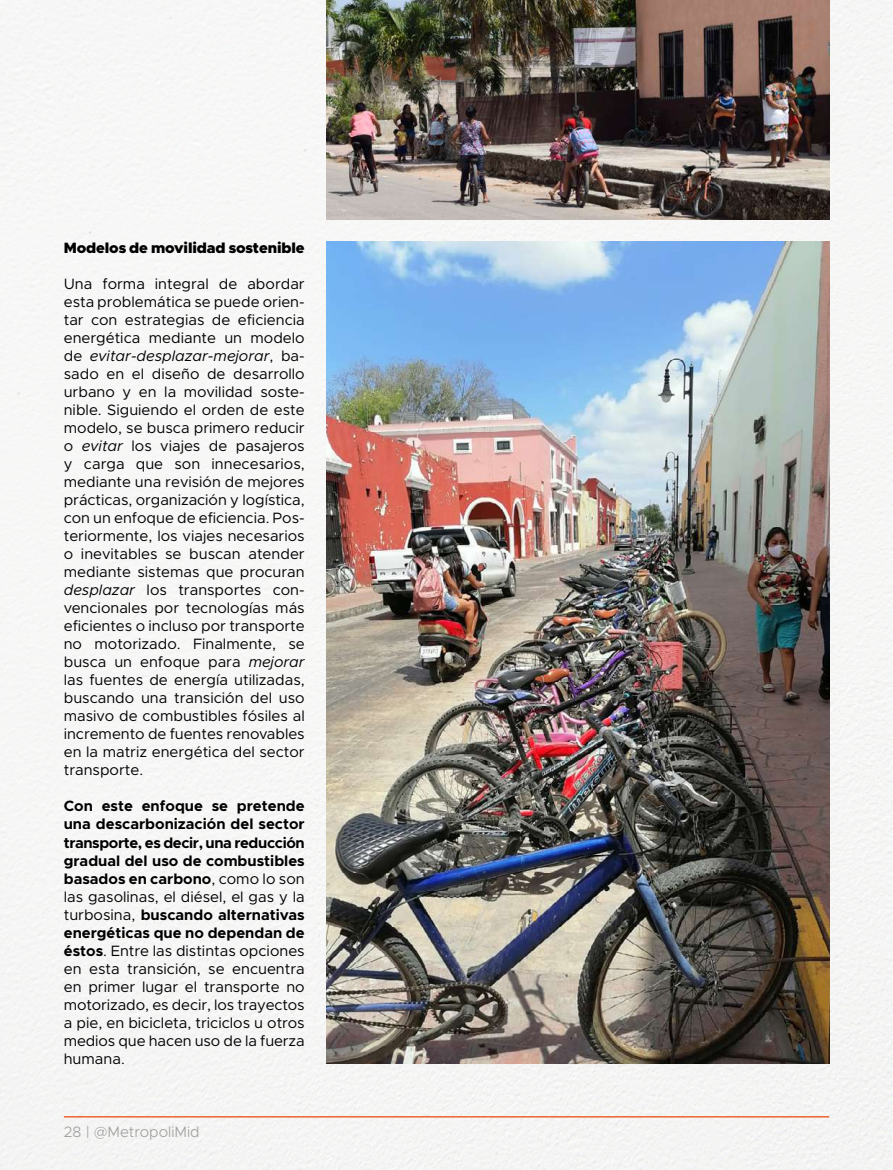
<style>
.page{position:relative;width:893px;height:1170px;background:#fff}
.page>*{position:absolute;margin:0;border:0;box-sizing:border-box;transform-origin:0 0}
.t1{font:15px/18px "Metropolis";color:#000;text-align:justify}
.t2{font:900 15px "Metropolis";letter-spacing:-.01em;color:#000}
.t3{font:300 15px "Metropolis";color:#9d9d9c}
.s1{font-style:italic}
.s2{font-weight:700}
</style>
<div class="page">
<div style="left:0;top:0;width:893px;height:1169px;background:#f6f6f6"></div>
<hr style="left:64px;top:1115px;width:765px;height:2px;background:#ec652d">
<img style="left:326px;top:241px;width:503px;height:822px">
<img style="left:326px;top:0;width:503px;height:220px">
<p class="t2" style="left:64px;top:238px;width:242px">Modelos de movilidad sostenible</p>
<p class="t1" style="left:64px;top:275px;width:242px">Una forma integral de abordar esta problemática se puede orien&shy;tar con estrategias de eficiencia energética mediante un modelo de <span class="s1">evitar-desplazar-mejorar</span>, ba&shy;sado en el diseño de desarrollo urbano y en la movilidad soste&shy;nible. Siguiendo el orden de este modelo, se busca primero reducir o <span class="s1">evitar</span> los viajes de pasajeros y carga que son innecesarios, mediante una revisión de mejores prácticas, organización y logística, con un enfoque de eficiencia. Pos&shy;teriormente, los viajes necesarios o inevitables se buscan atender mediante sistemas que procuran <span class="s1">desplazar</span> los transportes con&shy;vencionales por tecnologías más eficientes o incluso por transporte no motorizado. Finalmente, se busca un enfoque para <span class="s1">mejorar </span>las fuentes de energía utilizadas, buscando una transición del uso masivo de combustibles fósiles al incremento de fuentes renovables en la matriz energética del sector transporte.</p>
<p class="t1" style="left:64px;top:797px;width:242px"><span class="s2">Con este enfoque se pretende una descarbonización del sector transporte, es decir, una reducción gradual del uso de combustibles basados en carbono</span>, como lo son las gasolinas, el diésel, el gas y la turbosina, <span class="s2">buscando alternativas energéticas que no dependan de éstos</span>. Entre las distintas opciones en esta transición, se encuentra en primer lugar el transporte no motorizado, es decir, los trayectos a pie, en bicicleta, triciclos u otros medios que hacen uso de la fuerza humana.</p>
<p class="t3" style="left:64px;top:1121px;width:137px">28 | @MetropoliMid</p>
</div>
